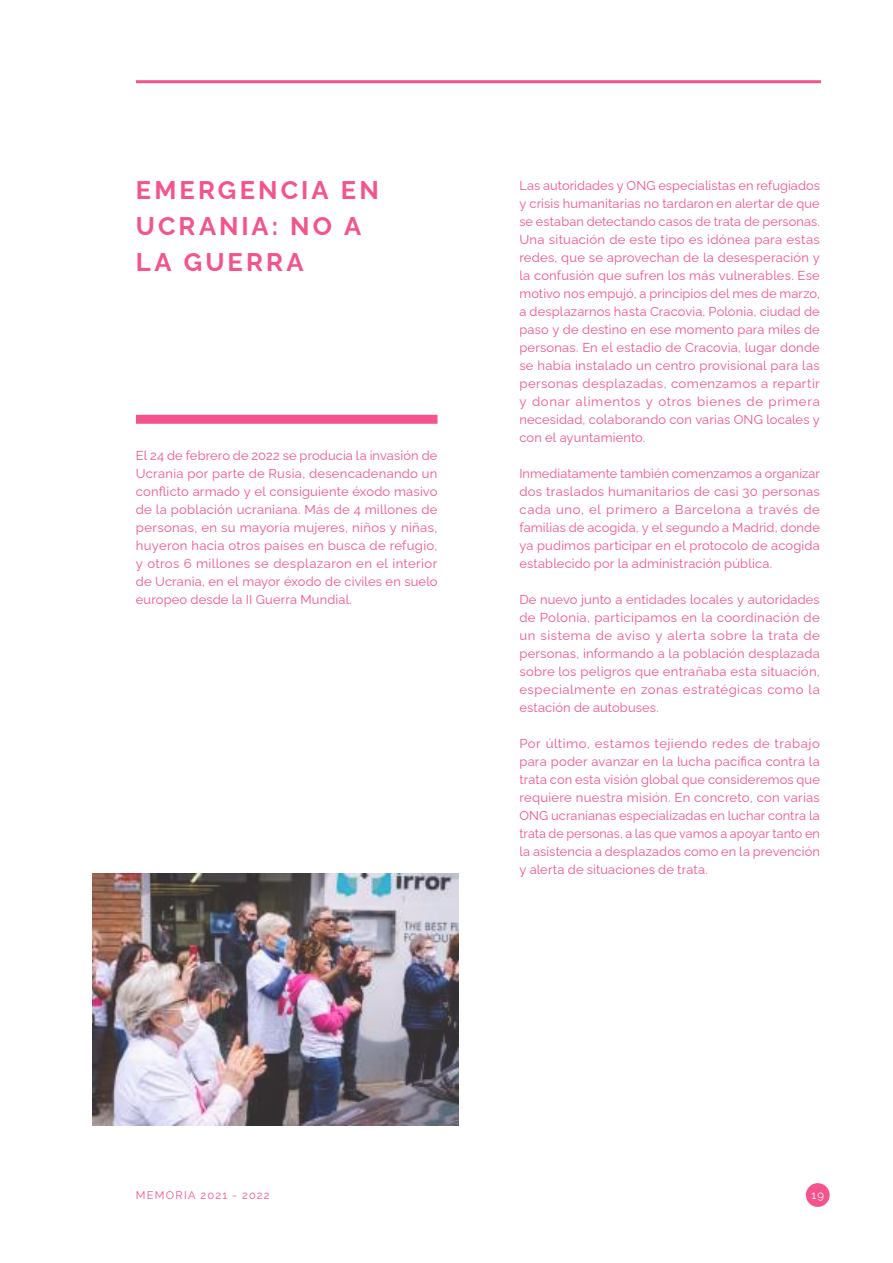
<style>
.page{position:relative;width:893px;height:1263px;background:#fff}
.page>*{position:absolute;margin:0;border:0;box-sizing:border-box;transform-origin:0 0}
.t1{font:700 25.5px/36px "Raleway";letter-spacing:.12em;color:#f4538e}
.t2{font:12.9px/18px "Raleway";letter-spacing:.01em;color:#f4538e;text-align:justify}
.t3{font:11.1px "Raleway";letter-spacing:.11em;color:#f4538e}
.t4{font:11.1px "Raleway";color:#fff}
</style>
<div class="page">
<div style="left:136px;top:415px;width:301px;height:9px;background:#f4538e"></div>
<img style="left:93px;top:874px;width:365px;height:252px">
<div style="left:806px;top:1183px;width:24px;height:24px;background:#f4538e;border-radius:50%"></div>
<hr style="left:136px;top:80px;width:685px;height:3px;background:#f4538e">
<h1 class="t1" style="left:136px;top:169px;width:244px">EMERGENCIA EN<br>UCRANIA: NO A<br>LA GUERRA</h1>
<p class="t2" style="left:136px;top:445px;width:303px">El 24 de febrero de 2022 se producía la invasión de Ucrania por parte de Rusia, desencadenando un conflicto armado y el consiguiente éxodo masivo de la población ucraniana. Más de 4 millones de personas, en su mayoría mujeres, niños y niñas, huyeron hacia otros países en busca de refugio, y otros 6 millones se desplazaron en el interior de Ucrania, en el mayor éxodo de civiles en suelo europeo desde la II Guerra Mundial.</p>
<p class="t2" style="left:519px;top:175px;width:302px">Las autoridades y ONG especialistas en refugiados y crisis humanitarias no tardaron en alertar de que se estaban detectando casos de trata de personas.<br>Una situación de este tipo es idónea para estas redes, que se aprovechan de la desesperación y la confusión que sufren los más vulnerables. Ese motivo nos empujó, a principios del mes de marzo, a desplazarnos hasta Cracovia, Polonia, ciudad de paso y de destino en ese momento para miles de personas. En el estadio de Cracovia, lugar donde se había instalado un centro provisional para las personas desplazadas, comenzamos a repartir y donar alimentos y otros bienes de primera necesidad, colaborando con varias ONG locales y con el ayuntamiento.</p>
<p class="t2" style="left:519px;top:463px;width:302px">Inmediatamente también comenzamos a organizar dos traslados humanitarios de casi 30 personas cada uno, el primero a Barcelona a través de familias de acogida, y el segundo a Madrid, donde ya pudimos participar en el protocolo de acogida establecido por la administración pública.</p>
<p class="t2" style="left:519px;top:589px;width:302px">De nuevo junto a entidades locales y autoridades de Polonia, participamos en la coordinación de un sistema de aviso y alerta sobre la trata de personas, informando a la población desplazada sobre los peligros que entrañaba esta situación, especialmente en zonas estratégicas como la estación de autobuses.</p>
<p class="t2" style="left:519px;top:733px;width:302px">Por último, estamos tejiendo redes de trabajo para poder avanzar en la lucha pacífica contra la trata con esta visión global que consideremos que requiere nuestra misión. En concreto, con varias ONG ucranianas especializadas en luchar contra la trata de personas, a las que vamos a apoyar tanto en la asistencia a desplazados como en la prevención y alerta de situaciones de trata.</p>
<p class="t3" style="left:136px;top:1186px;width:135px">MEMORIA 2021 - 2022</p>
<p class="t4" style="left:811px;top:1186px;width:14px">19</p>
</div>
